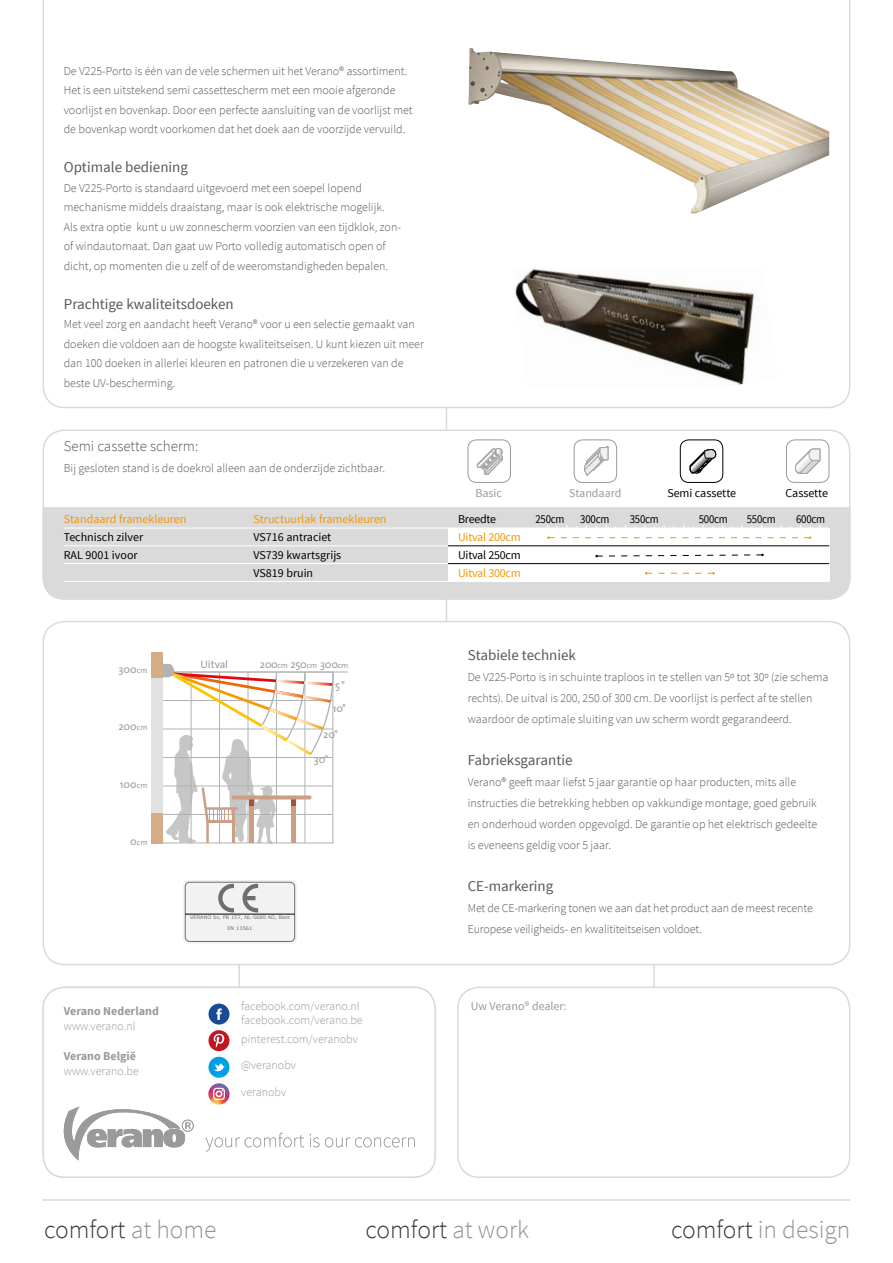
<style>
.page{position:relative;width:893px;height:1263px;background:#fff}
.page>*{position:absolute;margin:0;border:0;box-sizing:border-box;transform-origin:0 0}
.t1{font:300 25.5px "Source Sans Pro";color:#393939}
.t2{font:300 25.5px "Source Sans Pro";color:#939393}
.t3{font:15px "Source Sans Pro";color:#575756}
.t4{font:300 15px "Source Sans Pro";color:#575756}
.t5{font:300 13.5px/15px "Source Sans Pro";color:#9b9a9a}
.t6{font:300 12px/19.5px "Source Sans Pro";color:#575756}
.t7{font:300 12px/13.8px "Source Sans Pro";color:#9b9a9a}
.t8{font:12px/18px "Source Sans Pro";color:#000}
.t9{font:12px "Source Sans Pro";color:#f49600}
.t10{font:12px "Source Sans Pro";color:#9b9a9a}
.t11{font:12px "Source Sans Pro";color:#000;scale:.9 1}
.t12{font:700 12px "Source Sans Pro";color:#9b9a9a}
.t13{font:12px "Source Sans Pro";letter-spacing:-.02em;color:#f49600}
.t14{font:12px "Source Sans Pro";letter-spacing:-.02em;color:#000}
.t15{font:10.8px "The Sans";color:#9d9d9c}
.t16{font:10.8px/21.1px "The Sans";letter-spacing:-.02em;color:#9d9d9c;text-align:right}
.t17{font:8.1px "The Sans";color:#9d9d9c}
.t18{font:4.8px "Verdana";color:#706f6f;scale:1.06 1}
.s1{font-size:8.1px}
.s2{font-size:10.8px}
.s3{color:#939393}
.s4{color:#393939}
</style>
<div class="page">
<hr style="left:446px;top:309px;width:1px;height:322px;background:#dadada">
<hr style="left:238px;top:943px;width:2px;height:43px;background:#dadada">
<hr style="left:653px;top:943px;width:2px;height:43px;background:#dadada">
<svg style="left:43px;top:0;width:807px;height:408px"></svg>
<div style="left:43px;top:621px;width:807px;height:344px;border:2px solid #dadada;border-radius:21px"></div>
<hr style="left:163px;top:672px;width:185px;height:1px;background:#b3b2b2">
<div style="left:151px;top:652px;width:12px;height:191px;background:#d4ac86"></div>
<div style="left:151px;top:678px;width:12px;height:135px;background:#e1e1e1"></div>
<svg style="left:163px;top:664px;width:171px;height:180px"></svg>
<hr style="left:42px;top:1199px;width:808px;height:2px;background:#dadada">
<img style="left:468px;top:48px;width:361px;height:166px">
<div style="left:43px;top:986px;width:393px;height:192px;border:2px solid #dadada;border-radius:21px"></div>
<div style="left:208px;top:1003px;width:21px;height:21px;background:#184b94;border-radius:50%"></div>
<svg style="left:216px;top:1008px;width:6px;height:12px"></svg>
<div style="left:208px;top:1030px;width:21px;height:21px;background:#be1721;border-radius:50%"></div>
<svg style="left:213px;top:1033px;width:12px;height:15px"></svg>
<svg style="left:208px;top:1083px;width:22px;height:21px"></svg>
<svg style="left:213px;top:1088px;width:12px;height:12px"></svg>
<div style="left:208px;top:1057px;width:21px;height:21px;background:#009fe3;border-radius:50%"></div>
<svg style="left:213px;top:1063px;width:12px;height:15px"></svg>
<svg style="left:64px;top:1106px;width:351px;height:54px"></svg>
<div style="left:43px;top:507px;width:807px;height:93px;background:#dadada"></div>
<hr style="left:64px;top:563px;width:394px;height:1px;background:#fff">
<hr style="left:64px;top:545px;width:394px;height:1px;background:#fff">
<div style="left:457px;top:986px;width:393px;height:192px;border:2px solid #dadada;border-radius:21px"></div>
<hr style="left:64px;top:528px;width:765px;height:1px;background:#fff">
<hr style="left:64px;top:581px;width:394px;height:1px;background:#fff">
<div style="left:448px;top:528px;width:381px;height:54px;background:#fff"></div>
<svg style="left:547px;top:525px;width:264px;height:14px"></svg>
<svg style="left:595px;top:554px;width:169px;height:3px"></svg>
<svg style="left:476px;top:448px;width:27px;height:27px"></svg>
<div style="left:468px;top:440px;width:43px;height:43px;border:1px solid #9b9a9a;border-radius:9px"></div>
<svg style="left:584px;top:445px;width:25px;height:31px"></svg>
<div style="left:574px;top:440px;width:43px;height:43px;border:1px solid #9b9a9a;border-radius:9px"></div>
<svg style="left:689px;top:449px;width:28px;height:24px"></svg>
<div style="left:680px;top:440px;width:43px;height:43px;border:1px solid #000;border-radius:9px"></div>
<svg style="left:795px;top:440px;width:29px;height:34px"></svg>
<div style="left:786px;top:440px;width:43px;height:43px;border:1px solid #9b9a9a;border-radius:9px"></div>
<svg style="left:183px;top:880px;width:114px;height:63px"></svg>
<hr style="left:185px;top:914px;width:110px;height:1px;background:#000">
<hr style="left:448px;top:545px;width:381px;height:1px;background:#000">
<hr style="left:448px;top:563px;width:381px;height:1px;background:#000">
<img style="left:511px;top:268px;width:267px;height:119px">
<svg style="left:645px;top:572px;width:70px;height:2px"></svg>
<p class="t6" style="left:64px;top:61px;width:350px">De V225-Porto is één van de vele schermen uit het Verano® assortiment.<br>Het is een uitstekend semi cassettescherm met een mooie afgeronde voorlijst en bovenkap. Door een perfecte aansluiting van de voorlijst met de bovenkap wordt voorkomen dat het doek aan de voorzijde vervuild.</p>
<p class="t3" style="left:64px;top:158px;width:126px">Optimale bediening</p>
<p class="t6" style="left:64px;top:178px;width:339px">De V225-Porto is standaard uitgevoerd met een soepel lopend mechanisme middels draaistang, maar is ook elektrische mogelijk.<br>Als extra optie kunt u uw zonnescherm voorzien van een tijdklok, zon&shy;of windautomaat. Dan gaat uw Porto volledig automatisch open of dicht, op momenten die u zelf of de weeromstandigheden bepalen.</p>
<p class="t3" style="left:64px;top:295px;width:171px">Prachtige kwaliteitsdoeken</p>
<p class="t6" style="left:64px;top:315px;width:361px">Met veel zorg en aandacht heeft Verano® voor u een selectie gemaakt van doeken die voldoen aan de hoogste kwaliteitseisen. U kunt kiezen uit meer dan 100 doeken in allerlei kleuren en patronen die u verzekeren van de beste UV-bescherming.</p>
<p class="t4" style="left:64px;top:437px;width:136px">Semi cassette scherm:</p>
<p class="t6" style="left:64px;top:458px;width:323px">Bij gesloten stand is de doekrol alleen aan de onderzijde zichtbaar.</p>
<p class="t9" style="left:64px;top:511px;width:124px">Standaard framekleuren</p>
<p class="t8" style="left:64px;top:528px;width:81px">Technisch zilver<br>RAL 9001 ivoor</p>
<p class="t9" style="left:253px;top:511px;width:135px">Structuurlak framekleuren</p>
<p class="t8" style="left:253px;top:528px;width:89px">VS716 antraciet<br>VS739 kwartsgrijs<br>VS819 bruin</p>
<p class="t15" style="left:119px;top:660px;width:30px">300<span class="s1">cm</span></p>
<p class="t15" style="left:118px;top:718px;width:31px">200<span class="s1">cm</span></p>
<p class="t15" style="left:120px;top:775px;width:29px">100<span class="s1">cm</span></p>
<p class="t17" style="left:130px;top:836px;width:19px"><span class="s2">0</span>cm</p>
<p class="t15" style="left:200px;top:655px;width:29px">Uitval</p>
<p class="t16" style="left:260px;top:653px;width:90px">200<span class="s1">cm</span> 250<span class="s1">cm</span> 300<span class="s1">cm<br></span>5°</p>
<p class="t15" style="left:333px;top:699px;width:15px">10°</p>
<p class="t15" style="left:323px;top:725px;width:17px">20°</p>
<p class="t15" style="left:314px;top:750px;width:16px">30°</p>
<p class="t5" style="left:64px;top:1004px;width:100px">Verano Nederland www.verano.nl</p>
<p class="t5" style="left:64px;top:1049px;width:87px">Verano Belgium www.verano.be</p>
<p class="t12" style="left:64px;top:1004px;width:97px">Verano Nederland</p>
<p class="t12" style="left:64px;top:1049px;width:74px">Verano België</p>
<p class="t18" style="left:190px;top:914px;width:96px">VERANO bv, PB 157, NL-5680 AD, Best</p>
<p class="t18" style="left:227px;top:925px;width:25px">EN 13561</p>
<p class="t7" style="left:241px;top:999px;width:123px">facebook.com/verano.nl facebook.com/verano.be</p>
<p class="t7" style="left:241px;top:1026px;width:118px;line-height:26.2px">pinterest.com/veranobv @veranobv</p>
<p class="t7" style="left:241px;top:1035px;width:56px">@veranobv</p>
<p class="t7" style="left:241px;top:1085px;width:47px">veranobv</p>
<p class="t10" style="left:475px;top:485px;width:28px">Basic</p>
<p class="t10" style="left:569px;top:485px;width:54px">Standaard</p>
<p class="t8" style="left:667px;top:484px;width:70px">Semi cassette</p>
<p class="t8" style="left:785px;top:484px;width:44px">Cassette</p>
<p class="t14" style="left:458px;top:511px;width:40px">Breedte</p>
<p class="t11" style="left:535px;top:511px;width:34px">250cm</p>
<p class="t11" style="left:580px;top:511px;width:34px">300cm</p>
<p class="t11" style="left:630px;top:511px;width:34px">350cm</p>
<p class="t11" style="left:699px;top:511px;width:34px">500cm</p>
<p class="t11" style="left:747px;top:511px;width:34px">550cm</p>
<p class="t11" style="left:796px;top:511px;width:34px">600cm</p>
<p class="t13" style="left:458px;top:529px;width:64px">Uitval 200cm</p>
<p class="t14" style="left:458px;top:547px;width:64px">Uitval 250cm</p>
<p class="t13" style="left:458px;top:565px;width:64px">Uitval 300cm</p>
<p class="t3" style="left:468px;top:646px;width:110px">Stabiele techniek</p>
<p class="t6" style="left:468px;top:667px;width:362px;line-height:21px">De V225-Porto is in schuinte traploos in te stellen van 5º tot 30º (zie schema rechts). De uitval is 200, 250 of 300 cm. De voorlijst is perfect af te stellen waardoor de optimale sluiting van uw scherm wordt gegarandeerd.</p>
<p class="t3" style="left:468px;top:751px;width:106px">Fabrieksgarantie</p>
<p class="t6" style="left:468px;top:772px;width:351px;line-height:21px">Verano® geeft maar liefst 5 jaar garantie op haar producten, mits alle instructies die betrekking hebben op vakkundige montage, goed gebruik en onderhoud worden opgevolgd. De garantie op het elektrisch gedeelte is eveneens geldig voor 5 jaar.</p>
<p class="t3" style="left:468px;top:877px;width:87px">CE-markering</p>
<p class="t6" style="left:468px;top:898px;width:347px;line-height:21px">Met de CE-markering tonen we aan dat het product aan de meest recente<br>Europese veiligheids- en kwalititeitseisen voldoet.</p>
<p class="t10" style="left:471px;top:999px;width:97px">Uw Verano® dealer:</p>
<h1 class="t1" style="left:44px;top:1214px;width:174px">comfort <span class="s3">at home</span></h1>
<h1 class="t1" style="left:366px;top:1214px;width:165px">comfort <span class="s3">at work</span></h1>
<h1 class="t2" style="left:671px;top:1214px;width:181px"><span class="s4">comfort</span> in design</h1>
</div>
